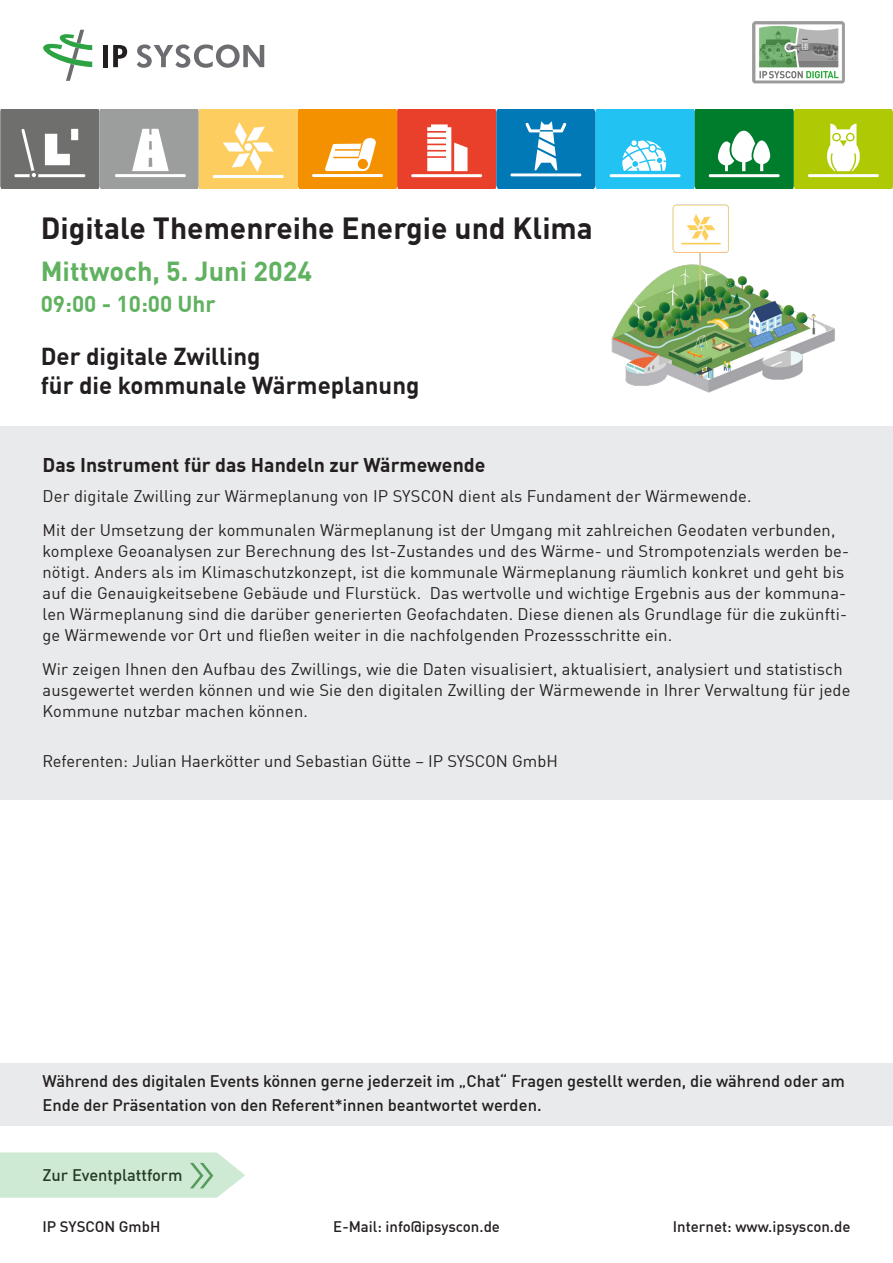
<style>
.page{position:relative;width:893px;height:1263px;background:#fff}
.page>*{position:absolute;margin:0;border:0;box-sizing:border-box;transform-origin:0 0}
.t1{font:700 30px "DIN Offc";color:#231f20}
.t2{font:700 27px "DIN Offc";color:#60b160}
.t3{font:700 24px/28.8px "DIN Offc";color:#231f20}
.t4{font:700 22.5px "DIN Offc";color:#60b160}
.t5{font:700 19.5px "DIN Offc";color:#231f20}
.t6{font:16.5px/21px "DIN Offc";letter-spacing:.01em;color:#231f20}
.t7{font:500 16.5px/24px "DIN Offc";letter-spacing:-.005em;color:#231f20}
.t8{font:500 15px "DIN Offc";color:#231f20}
</style>
<div class="page">
<div style="left:0;top:426px;width:893px;height:374px;background:#e4e5e7"></div>
<div style="left:103px;top:45px;width:5px;height:22px;background:#231f20"></div>
<svg style="left:113px;top:45px;width:14px;height:22px"></svg>
<svg style="left:137px;top:44px;width:127px;height:24px"></svg>
<svg style="left:43px;top:30px;width:49px;height:51px"></svg>
<div style="left:0;top:1063px;width:893px;height:63px;background:#e4e5e7"></div>
<svg style="left:0;top:1152px;width:245px;height:46px;background:#d0ead5"></svg>
<img style="left:752px;top:21px;width:93px;height:63px">
<svg style="left:0;top:109px;width:893px;height:79px;background:#97a47b"></svg>
<img style="left:611px;top:205px;width:224px;height:188px">
<p class="t1" style="left:41px;top:208px;width:554px">Digitale Themenreihe Energie und Klima</p>
<p class="t2" style="left:41px;top:253px;width:273px">Mittwoch, 5. Juni 2024</p>
<p class="t4" style="left:41px;top:290px;width:177px">09:00 - 10:00 Uhr</p>
<p class="t3" style="left:41px;top:341px;width:380px">Der digitale Zwilling<br>für die kommunale Wärmeplanung</p>
<p class="t5" style="left:43px;top:453px;width:444px">Das Instrument für das Handeln zur Wärmewende</p>
<p class="t6" style="left:43px;top:485px;width:711px">Der digitale Zwilling zur Wärmeplanung von IP SYSCON dient als Fundament der Wärmewende.</p>
<p class="t6" style="left:43px;top:519px;width:808px">Mit der Umsetzung der kommunalen Wärmeplanung ist der Umgang mit zahlreichen Geodaten verbunden, komplexe Geoanalysen zur Berechnung des Ist-Zustandes und des Wärme- und Strompotenzials werden be&shy;nötigt. Anders als im Klimaschutzkonzept, ist die kommunale Wärmeplanung räumlich konkret und geht bis auf die Genauigkeitsebene Gebäude und Flurstück. Das wertvolle und wichtige Ergebnis aus der kommuna&shy;len Wärmeplanung sind die darüber generierten Geofachdaten. Diese dienen als Grundlage für die zukünfti&shy;ge Wärmewende vor Ort und fließen weiter in die nachfolgenden Prozessschritte ein.</p>
<p class="t6" style="left:43px;top:658px;width:809px">Wir zeigen Ihnen den Aufbau des Zwillings, wie die Daten visualisiert, aktualisiert, analysiert und statistisch ausgewertet werden können und wie Sie den digitalen Zwilling der Wärmewende in Ihrer Verwaltung für jede<br>Kommune nutzbar machen können.</p>
<p class="t6" style="left:43px;top:750px;width:517px">Referenten: Julian Haerkötter und Sebastian Gütte – IP SYSCON GmbH</p>
<p class="t7" style="left:43px;top:1069px;width:804px">Während des digitalen Events können gerne jederzeit im „Chat“ Fragen gestellt werden, die während oder am<br>Ende der Präsentation von den Referent*innen beantwortet werden.</p>
<p class="t7" style="left:43px;top:1163px;width:142px">Zur Eventplattform</p>
<p class="t8" style="left:43px;top:1217px;width:119px">IP SYSCON GmbH</p>
<p class="t8" style="left:333px;top:1217px;width:168px">E-Mail: info@ipsyscon.de</p>
<p class="t8" style="left:673px;top:1217px;width:179px">Internet: www.ipsyscon.de</p>
</div>
